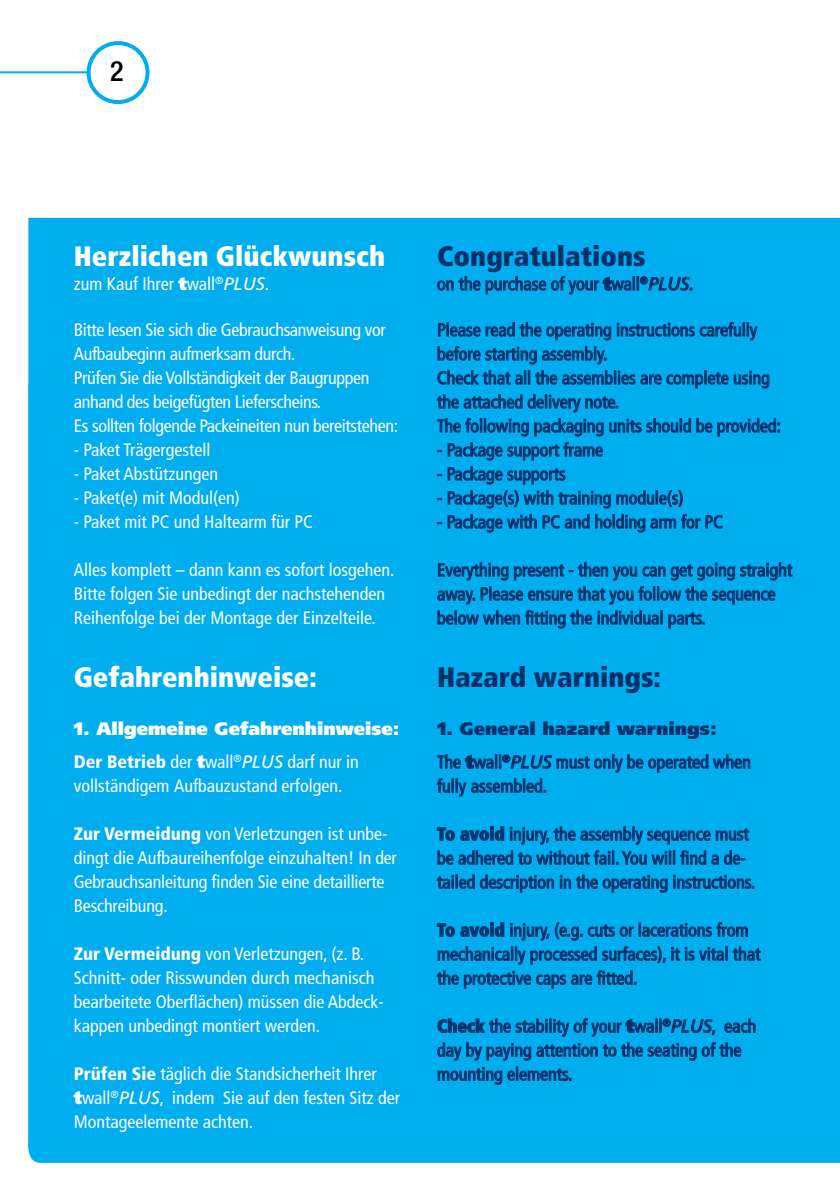
<style>
.page{position:relative;width:840px;height:1191px;background:#fff}
.page>*{position:absolute;margin:0;border:0;box-sizing:border-box;transform-origin:0 0}
.t1{font:900 condensed 28px "Frutiger LT Std";color:#fff}
.t2{font:900 condensed 28px "Frutiger LT Std";color:#00316b}
.t3{font:500 condensed 28px "Helvetica Neue LT Std";color:#000}
.t4{font:condensed 18px/24px "Frutiger LT Std";color:#00316b}
.t5{font:condensed 18px/24px "Frutiger LT Std";color:#fff}
.t6{font:condensed 18px/24px "Frutiger LT Std";letter-spacing:-.02em;color:#fff}
.t7{font:900 18px/32.8px "Frutiger LT Std";color:#fff}
.s1{font-weight:900;font-stretch:normal}
.s2{font-style:italic;font-stretch:normal}
.s3{font-stretch:condensed}
.s4{font-weight:400;font-stretch:condensed}
.s5{font-weight:400;font-style:italic}
.s6{font-weight:900}
</style>
<div class="page">
<hr style="left:0;top:71px;width:90px;height:2px;background:#00aeef">
<div style="left:86px;top:41px;width:63px;height:63px;border:4px solid #00aeef;border-radius:50%"></div>
<div style="left:28px;top:218px;width:811px;height:944px;background:#00aeef"></div>
<svg style="left:436px;top:275px;width:256px;height:20px;background:#008ccb"></svg>
<svg style="left:436px;top:321px;width:343px;height:212px;background:#0099d8"></svg>
<svg style="left:436px;top:562px;width:356px;height:67px;background:#0091d0"></svg>
<svg style="left:436px;top:754px;width:314px;height:43px;background:#0097d7"></svg>
<svg style="left:436px;top:826px;width:313px;height:39px;background:#008bca"></svg>
<svg style="left:436px;top:874px;width:118px;height:19px;background:#0086c4"></svg>
<svg style="left:560px;top:874px;width:193px;height:19px;background:#0088c7"></svg>
<svg style="left:436px;top:921px;width:325px;height:68px;background:#0094d4"></svg>
<svg style="left:436px;top:1017px;width:319px;height:44px;background:#008fce"></svg>
<svg style="left:437px;top:1067px;width:134px;height:18px;background:#0086c4"></svg>
<h1 class="t3" style="left:110px;top:55px;width:15px">2</h1>
<h1 class="t1" style="left:74px;top:239px;width:313px">Herzlichen Glückwunsch</h1>
<p class="t5" style="left:74px;top:272px;width:197px">zum Kauf Ihrer <span class="s1">t</span>wall<sup>®</sup><span class="s2">PLUS</span>.</p>
<p class="t6" style="left:74px;top:318px;width:325px">Bitte lesen Sie sich die Gebrauchsanweisung vor Aufbaubeginn aufmerksam durch.<br>Prüfen Sie die Vollständigkeit der Baugruppen anhand des beigefügten Lieferscheins.<br>Es sollten folgende Packeineiten nun bereitstehen:</p>
<p class="t5" style="left:74px;top:438px;width:138px">- Paket Trägergestell</p>
<p class="t5" style="left:74px;top:462px;width:146px">- Paket Abstützungen</p>
<p class="t5" style="left:74px;top:486px;width:167px">- Paket(e) mit Modul(en)</p>
<p class="t5" style="left:74px;top:510px;width:240px">- Paket mit PC und Haltearm für PC</p>
<p class="t5" style="left:74px;top:558px;width:322px">Alles komplett – dann kann es sofort losgehen.<br>Bitte folgen Sie unbedingt der nachstehenden<br>Reihenfolge bei der Montage der Einzelteile.</p>
<h1 class="t1" style="left:74px;top:660px;width:244px">Gefahrenhinweise:</h1>
<p class="t7" style="left:74px;top:712px;width:327px">1. Allgemeine Gefahrenhinweise:<br><span class="s3">Der Betrieb</span> <span class="s4">der</span> t<span class="s4">wall</span><sup>®</sup><span class="s5">PLUS</span> <span class="s4">darf nur in</span></p>
<p class="t5" style="left:74px;top:774px;width:270px">vollständigem Aufbauzustand erfolgen.</p>
<p class="t5" style="left:74px;top:822px;width:324px"><span class="s6">Zur Vermeidung</span> von Verletzungen ist unbe&shy;dingt die Aufbaureihenfolge einzuhalten! In der Gebrauchsanleitung finden Sie eine detaillierte Beschreibung.</p>
<p class="t5" style="left:74px;top:942px;width:311px"><span class="s6">Zur Vermeidung</span> von Verletzungen, (z. B.<br>Schnitt- oder Risswunden durch mechanisch bearbeitete Oberflächen) müssen die Abdeck&shy;kappen unbedingt montiert werden.</p>
<p class="t5" style="left:74px;top:1062px;width:328px"><span class="s6">Prüfen Sie</span> täglich die Standsicherheit Ihrer <span class="s1">t</span>wall<sup>®</sup><span class="s2">PLUS</span>, indem Sie auf den festen Sitz der<br>Montageelemente achten.</p>
<h1 class="t2" style="left:437px;top:239px;width:210px">Congratulations</h1>
<p class="t4" style="left:437px;top:272px;width:258px">on the purchase of your <span class="s1">t</span>wall<sup>®</sup><span class="s2">PLUS.</span></p>
<p class="t4" style="left:437px;top:318px;width:345px">Please read the operating instructions carefully before starting assembly.<br>Check that all the assemblies are complete using the attached delivery note.<br>The following packaging units should be provided:</p>
<p class="t4" style="left:437px;top:438px;width:167px">- Package support frame</p>
<p class="t4" style="left:437px;top:462px;width:130px">- Package supports</p>
<p class="t4" style="left:437px;top:486px;width:248px">- Package(s) with training module(s)</p>
<p class="t4" style="left:437px;top:510px;width:287px">- Package with PC and holding arm for PC</p>
<p class="t4" style="left:437px;top:558px;width:356px">Everything present - then you can get going straight away. Please ensure that you follow the sequence below when fitting the individual parts.</p>
<h1 class="t2" style="left:437px;top:660px;width:225px">Hazard warnings:</h1>
<p class="t4" style="left:437px;top:713px;width:315px;line-height:32.8px"><span class="s1">1. General hazard warnings:<br></span>The <span class="s1">t</span>wall<sup>®</sup><span class="s2">PLUS</span> must only be operated when</p>
<p class="t4" style="left:437px;top:774px;width:111px">fully assembled.</p>
<p class="t4" style="left:437px;top:822px;width:319px"><span class="s6">To avoid</span> injury, the assembly sequence must be adhered to without fail. You will find a de&shy;tailed description in the operating instructions.</p>
<p class="t4" style="left:437px;top:918px;width:325px"><span class="s6">To avoid</span> injury, (e.g. cuts or lacerations from mechanically processed surfaces), it is vital that the protective caps are fitted.</p>
<p class="t4" style="left:437px;top:1014px;width:320px"><span class="s6">Check</span> the stability of your <span class="s1">t</span>wall<sup>®</sup><span class="s2">PLUS</span>, each day by paying attention to the seating of the mounting elements.</p>
</div>
